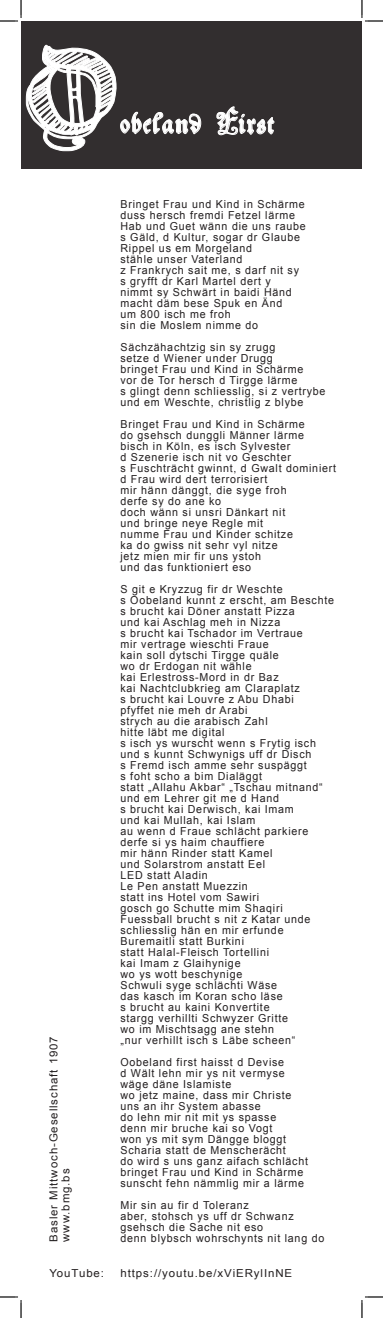
<style>
.page{position:relative;width:383px;height:1318px;background:#fff}
.page>*{position:absolute;margin:0;border:0;box-sizing:border-box;transform-origin:0 0}
.t1{font:120px "Sketch Gothic School";color:#fff}
.t2{font:30px "Hans Fraktur";color:#fff}
.t3{font:11px/11px "Arial";letter-spacing:.07em;color:#231f20}
.t4{font:11px/12px "Arial";letter-spacing:.07em;color:#231f20;scale:1.04 1}
</style>
<div class="page">
<div style="left:21px;top:21px;width:340px;height:147px;background:#322e2f"></div>
<svg style="left:26px;top:45px;width:175px;height:106px"></svg>
<svg style="left:216px;top:106px;width:58px;height:29px"></svg>
<svg style="left:0;top:0;width:22px;height:22px"></svg>
<svg style="left:0;top:1296px;width:22px;height:22px"></svg>
<svg style="left:361px;top:0;width:21px;height:22px"></svg>
<svg style="left:361px;top:1296px;width:21px;height:22px"></svg>
<h1 class="t1" style="left:24px;top:31px;width:96px">O</h1>
<h2 class="t2" style="left:119px;top:100px;width:157px">obeland First</h2>
<p class="t3" style="left:120px;top:198px;width:186px">Bringet Frau und Kind in Schärme duss hersch fremdi Fetzel lärme<br>Hab und Guet wänn die uns raube s Gäld, d Kultur, sogar dr Glaube<br>Rippel us em Morgeland<br>stähle unser Vaterland<br>z Frankrych sait me, s darf nit sy s gryfft dr Karl Martel dert y<br>nimmt sy Schwärt in baidi Händ macht däm bese Spuk en Änd<br>um 800 isch me froh<br>sin die Moslem nimme do</p>
<p class="t3" style="left:120px;top:341px;width:206px">Sächzähachtzig sin sy zrugg<br>setze d Wiener under Drugg<br>bringet Frau und Kind in Schärme<br>vor de Tor hersch d Tirgge lärme<br>s glingt denn schliesslig, si z vertrybe und em Weschte, christlig z blybe</p>
<p class="t3" style="left:120px;top:418px;width:217px">Bringet Frau und Kind in Schärme<br>do gsehsch dunggli Männer lärme<br>bisch in Köln, es isch Sylvester<br>d Szenerie isch nit vo Geschter<br>s Fuschträcht gwinnt, d Gwalt dominiert d Frau wird dert terrorisiert<br>mir hänn dänggt, die syge froh<br>derfe sy do ane ko<br>doch wänn si unsri Dänkart nit<br>und bringe neye Regle mit<br>numme Frau und Kinder schitze<br>ka do gwiss nit sehr vyl nitze<br>jetz mien mir fir uns ystoh<br>und das funktioniert eso</p>
<p class="t3" style="left:120px;top:583px;width:215px">S git e Kryzzug fir dr Weschte<br>s Oobeland kunnt z erscht, am Beschte s brucht kai Döner anstatt Pizza<br>und kai Aschlag meh in Nizza<br>s brucht kai Tschador im Vertraue<br>mir vertrage wieschti Fraue<br>kain soll dytschi Tirgge quäle<br>wo dr Erdogan nit wähle<br>kai Erlestross-Mord in dr Baz<br>kai Nachtclubkrieg am Claraplatz<br>s brucht kai Louvre z Abu Dhabi<br>pfyffet nie meh dr Arabi<br>strych au die arabisch Zahl<br>hitte läbt me digital<br>s isch ys wurscht wenn s Frytig isch und s kunnt Schwynigs uff dr Disch<br>s Fremd isch amme sehr suspäggt<br>s foht scho a bim Dialäggt<br>statt „Allahu Akbar“ „Tschau mitnand“ und em Lehrer git me d Hand<br>s brucht kai Derwisch, kai Imam<br>und kai Mullah, kai Islam<br>au wenn d Fraue schlächt parkiere derfe si ys haim chauffiere<br>mir hänn Rinder statt Kamel<br>und Solarstrom anstatt Eel<br>LED statt Aladin<br>Le Pen anstatt Muezzin<br>statt ins Hotel vom Sawiri<br>gosch go Schutte mim Shaqiri<br>Fuessball brucht s nit z Katar unde schliesslig hän en mir erfunde<br>Buremaitli statt Burkini<br>statt Halal-Fleisch Tortellini<br>kai Imam z Glaihynige<br>wo ys wott beschynige<br>Schwuli syge schlächti Wäse<br>das kasch im Koran scho läse<br>s brucht au kaini Konvertite<br>stargg verhillti Schwyzer Gritte<br>wo im Mischtsagg ane stehn<br>„nur verhillt isch s Läbe scheen“</p>
<p class="t3" style="left:120px;top:1056px;width:189px">Oobeland first haisst d Devise<br>d Wält lehn mir ys nit vermyse wäge däne Islamiste<br>wo jetz maine, dass mir Christe uns an ihr System abasse<br>do lehn mir nit mit ys spasse<br>denn mir bruche kai so Vogt<br>won ys mit sym Dängge bloggt<br>Scharia statt de Menscherächt<br>do wird s uns ganz aifach schlächt bringet Frau und Kind in Schärme sunscht fehn nämmlig mir a lärme</p>
<p class="t3" style="left:120px;top:1199px;width:205px">Mir sin au fir d Toleranz<br>aber, stohsch ys uff dr Schwanz gsehsch die Sache nit eso<br>denn blybsch wohrschynts nit lang do</p>
<p class="t4" style="left:48px;top:1241px;width:199px;rotate:-90deg">Basler Mittwoch-Gesellschaft 1907 www.bmg.bs</p>
<p class="t4" style="left:49px;top:1267px;width:54px">YouTube:</p>
<p class="t4" style="left:120px;top:1267px;width:166px">https://youtu.be/xViERylInNE</p>
</div>
